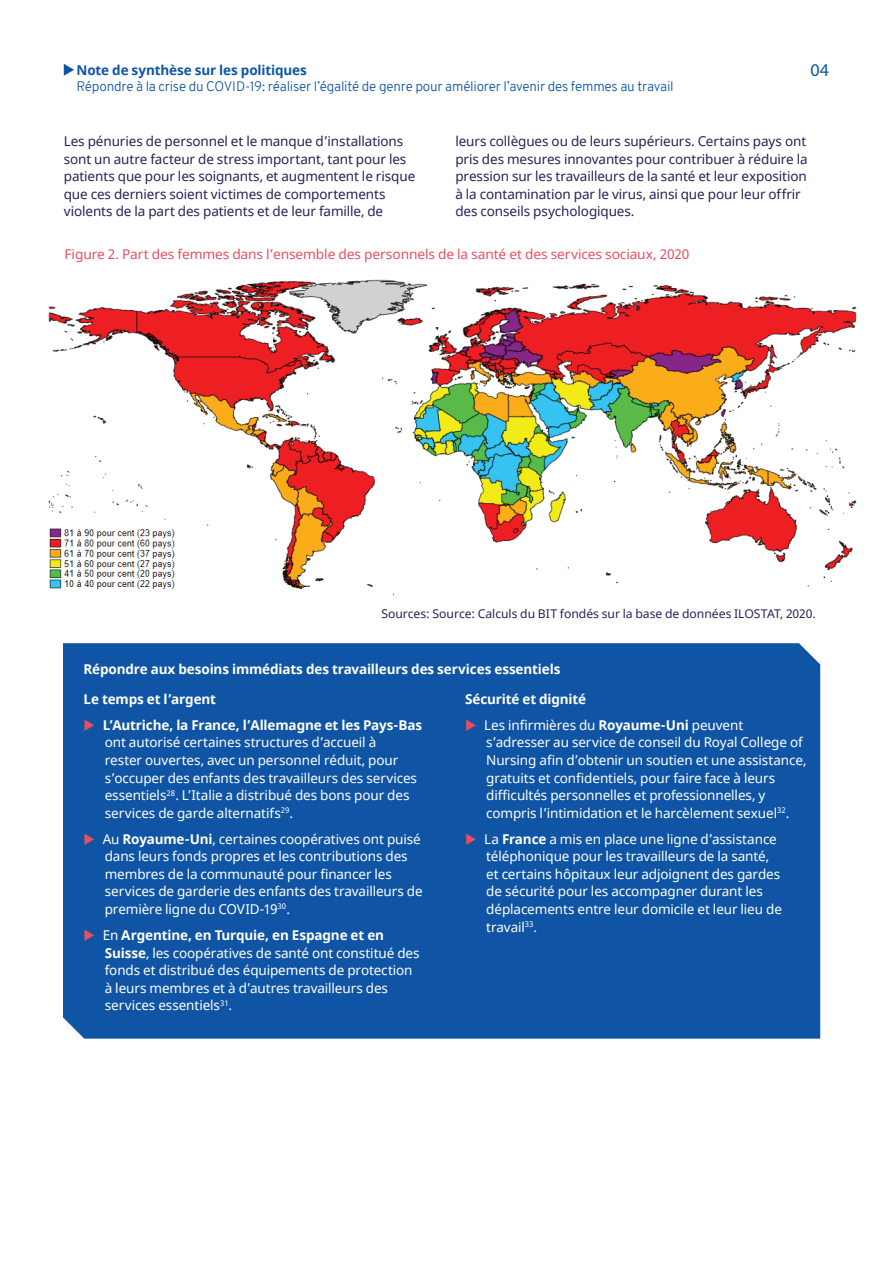
<style>
.page{position:relative;width:893px;height:1263px;background:#fff}
.page>*{position:absolute;margin:0;border:0;box-sizing:border-box;transform-origin:0 0}
.t1{font:18px "Myriad Pro";color:#1055a5}
.t2{font:13.5px/17.5px "Noto Sans";letter-spacing:-.005em;color:#fff}
.t3{font:13.5px/17.5px "Noto Sans";letter-spacing:-.01em;color:#242359}
.t4{font:700 13.5px/26.1px "Noto Sans";letter-spacing:-.01em;color:#fff}
.t5{font:300 13.5px "Overpass";letter-spacing:-.015em;color:#1055a5}
.t6{font:13.5px "Noto Sans";letter-spacing:-.005em;color:#e94e5f}
.t7{font:700 13.5px "Noto Sans";letter-spacing:-.01em;color:#1055a5}
.t8{font:12px "Noto Sans";letter-spacing:-.005em;color:#242359}
.s1{font-weight:700}
.s2{font-weight:400}
</style>
<div class="page">
<svg style="left:64px;top:64px;width:10px;height:12px"></svg>
<div style="left:63px;top:643px;width:757px;height:396px;background:#1055a5"></div>
<img style="left:48px;top:279px;width:809px;height:317px">
<svg style="left:85px;top:719px;width:9px;height:12px"></svg>
<svg style="left:85px;top:833px;width:9px;height:11px"></svg>
<svg style="left:85px;top:929px;width:9px;height:12px"></svg>
<svg style="left:466px;top:719px;width:10px;height:12px"></svg>
<svg style="left:466px;top:833px;width:10px;height:11px"></svg>
<p class="t7" style="left:77px;top:60px;width:232px">Note de synthèse sur les politiques</p>
<h1 class="t1" style="left:811px;top:59px;width:20px">04</h1>
<p class="t5" style="left:77px;top:77px;width:599px">Répondre à la crise du COVID-19: réaliser l’égalité de genre pour améliorer l’avenir des femmes au travail</p>
<p class="t3" style="left:64px;top:133px;width:353px">Les pénuries de personnel et le manque d’installations sont un autre facteur de stress important, tant pour les patients que pour les soignants, et augmentent le risque que ces derniers soient victimes de comportements violents de la part des patients et de leur famille, de</p>
<p class="t3" style="left:455px;top:133px;width:354px">leurs collègues ou de leurs supérieurs. Certains pays ont pris des mesures innovantes pour contribuer à réduire la pression sur les travailleurs de la santé et leur exposition à la contamination par le virus, ainsi que pour leur offrir des conseils psychologiques.</p>
<p class="t6" style="left:64px;top:245px;width:626px">Figure 2. Part des femmes dans l’ensemble des personnels de la santé et des services sociaux, 2020</p>
<p class="t8" style="left:381px;top:606px;width:436px">Sources: Source: Calculs du BIT fondés sur la base de données ILOSTAT, 2020.</p>
<p class="t4" style="left:83px;top:656px;width:479px">Répondre aux besoins immédiats des travailleurs des services essentiels</p>
<p class="t4" style="left:103px;top:686px;width:321px;text-indent:-19px">Le temps et l’argent<br>L’Autriche, la France, l’Allemagne et les Pays-Bas</p>
<p class="t2" style="left:105px;top:734px;width:314px">ont autorisé certaines structures d’accueil à rester ouvertes, avec un personnel réduit, pour s’occuper des enfants des travailleurs des services essentiels<sup>28</sup>. L’Italie a distribué des bons pour des services de garde alternatifs<sup>29</sup>.</p>
<p class="t2" style="left:103px;top:830px;width:321px">Au <span class="s1">Royaume-Uni</span>, certaines coopératives ont puisé dans leurs fonds propres et les contributions des membres de la communauté pour financer les services de garderie des enfants des travailleurs de première ligne du COVID-19<sup>30</sup>.</p>
<p class="t2" style="left:103px;top:927px;width:318px">En <span class="s1">Argentine, en Turquie, en Espagne et en Suisse</span>, les coopératives de santé ont constitué des fonds et distribué des équipements de protection à leurs membres et à d’autres travailleurs des services essentiels<sup>31</sup>.</p>
<p class="t4" style="left:484px;top:686px;width:261px;text-indent:-19px">Sécurité et dignité<br><span class="s2">Les infirmières du</span> Royaume-Uni <span class="s2">peuvent</span></p>
<p class="t2" style="left:486px;top:734px;width:322px">s’adresser au service de conseil du Royal College of Nursing afin d’obtenir un soutien et une assistance, gratuits et confidentiels, pour faire face à leurs difficultés personnelles et professionnelles, y compris l’intimidation et le harcèlement sexuel<sup>32</sup>.</p>
<p class="t2" style="left:484px;top:830px;width:299px">La <span class="s1">France</span> a mis en place une ligne d’assistance téléphonique pour les travailleurs de la santé, et certains hôpitaux leur adjoignent des gardes de sécurité pour les accompagner durant les déplacements entre leur domicile et leur lieu de travail<sup>33</sup>.</p>
</div>
